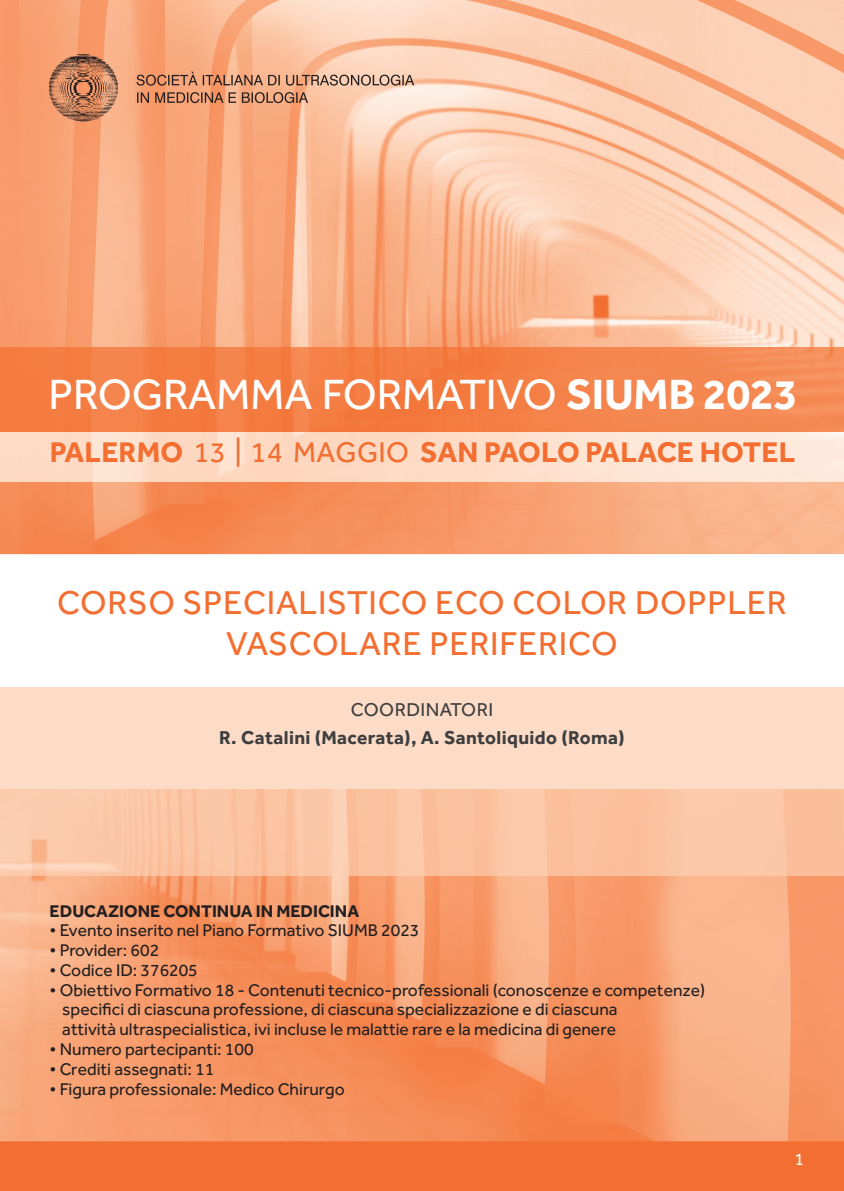
<style>
.page{position:relative;width:844px;height:1191px;background:#fff}
.page>*{position:absolute;margin:0;border:0;box-sizing:border-box;transform-origin:0 0}
.t1{font:43.75px "Effra";letter-spacing:-.005em;color:#fff}
.t2{font:34.12px/40.4px "Effra";letter-spacing:.02em;color:#f36e31;text-align:center}
.t3{font:700 29.4px "Effra";letter-spacing:.01em;color:#f36e31}
.t4{font:700 19.25px "Effra";letter-spacing:.02em;color:#3e3e3f}
.t5{font:19.25px "Effra";letter-spacing:.02em;color:#3e3e3f}
.t6{font:17.5px/19.8px "Effra";color:#231f20}
.t7{font:700 17.5px "Effra";color:#231f20}
.t8{font:17.5px "Effra";color:#fff}
.s1{font-weight:700}
.s2{font-weight:400}
</style>
<div class="page">
<div style="left:0;top:1141px;width:843px;height:50px;background:#f36e31"></div>
<img style="left:0;top:875px;width:843px;height:266px">
<img style="left:0;top:0;width:843px;height:554px">
<img style="left:0;top:347px;width:843px;height:134px">
<div style="left:0;top:687px;width:843px;height:102px;background:#fddcc7"></div>
<img style="left:0;top:789px;width:843px;height:86px">
<img style="left:50px;top:54px;width:67px;height:67px">
<svg style="left:137px;top:92px;width:171px;height:11px;background:#b27a5c"></svg>
<svg style="left:136px;top:71px;width:278px;height:15px;background:#c89478"></svg>
<h1 class="t1" style="left:49px;top:369px;width:750px">PROGRAMMA FORMATIVO <span class="s1">SIUMB 2023</span></h1>
<h3 class="t3" style="left:50px;top:434px;width:746px">PALERMO <span class="s2">13 | 14 MAGGIO</span> SAN PAOLO PALACE HOTEL</h3>
<h2 class="t2" style="left:57px;top:582px;width:731px">CORSO SPECIALISTICO ECO COLOR DOPPLER<br>VASCOLARE PERIFERICO</h2>
<p class="t5" style="left:351px;top:698px;width:144px">COORDINATORI</p>
<p class="t4" style="left:219px;top:726px;width:407px">R. Catalini (Macerata), A. Santoliquido (Roma)</p>
<p class="t7" style="left:50px;top:900px;width:311px">EDUCAZIONE CONTINUA IN MEDICINA</p>
<p class="t6" style="left:50px;top:920px;width:371px">• Evento inserito nel Piano Formativo SIUMB 2023</p>
<p class="t6" style="left:50px;top:940px;width:111px">• Provider: 602</p>
<p class="t6" style="left:50px;top:960px;width:150px">• Codice ID: 376205</p>
<p class="t6" style="left:62px;top:979px;width:644px;text-indent:-13px">• Obiettivo Formativo 18 - Contenuti tecnico-professionali (conoscenze e competenze) specifici di ciascuna professione, di ciascuna specializzazione e di ciascuna<br>attività ultraspecialistica, ivi incluse le malattie rare e la medicina di genere</p>
<p class="t6" style="left:50px;top:1039px;width:205px">• Numero partecipanti: 100</p>
<p class="t6" style="left:50px;top:1058px;width:166px">• Crediti assegnati: 11</p>
<p class="t6" style="left:50px;top:1078px;width:296px">• Figura professionale: Medico Chirurgo</p>
<p class="t8" style="left:794px;top:1149px;width:11px">1</p>
</div>
